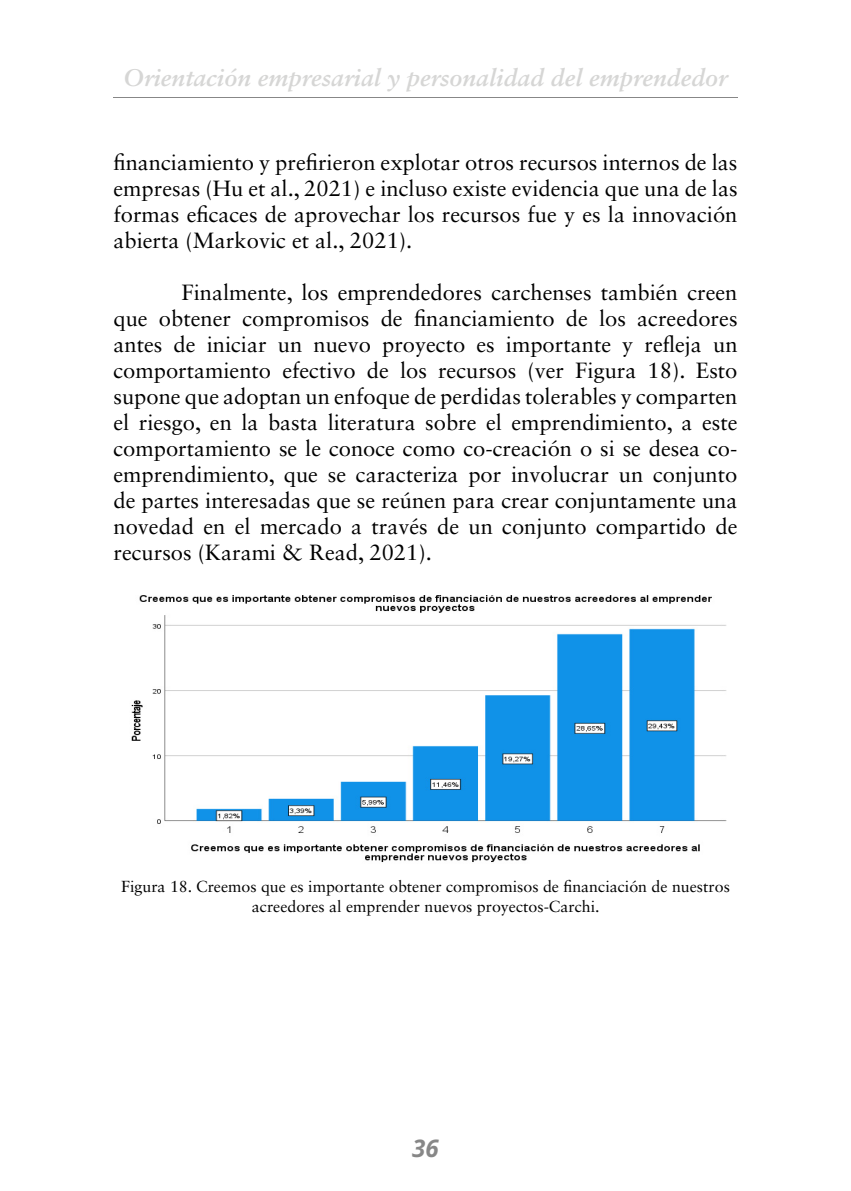
<style>
.page{position:relative;width:851px;height:1191px;background:#fff}
.page>*{position:absolute;margin:0;border:0;box-sizing:border-box;transform-origin:0 0}
.t1{font:italic 700 24px "Sabon LT Std";color:#d6d6d5}
.t2{font:italic 700 24px "Open Sans";color:#878787}
.t3{font:22px/26px "Sabon LT Std";color:#000;text-align:justify}
.t4{font:16px/20px "Sabon LT Std";color:#000;text-align:center}
</style>
<div class="page">
<hr style="left:113px;top:97px;width:624px;height:1px;background:#878787">
<img style="left:131px;top:595px;width:596px;height:267px">
<p class="t1" style="left:123px;top:63px;width:605px">Orientación empresarial y personalidad del emprendedor</p>
<p class="t3" style="left:113px;top:149px;width:625px">financiamiento y prefirieron explotar otros recursos internos de las empresas (Hu et al., 2021) e incluso existe evidencia que una de las formas eficaces de aprovechar los recursos fue y es la innovación abierta (Markovic et al., 2021).</p>
<p class="t3" style="left:113px;top:279px;width:625px;text-indent:68px">Finalmente, los emprendedores carchenses también creen que obtener compromisos de financiamiento de los acreedores antes de iniciar un nuevo proyecto es importante y refleja un comportamiento efectivo de los recursos (ver Figura 18). Esto supone que adoptan un enfoque de perdidas tolerables y comparten el riesgo, en la basta literatura sobre el emprendimiento, a este comportamiento se le conoce como co-creación o si se desea co&shy;emprendimiento, que se caracteriza por involucrar un conjunto de partes interesadas que se reúnen para crear conjuntamente una novedad en el mercado a través de un conjunto compartido de recursos (Karami &amp; Read, 2021).</p>
<p class="t4" style="left:121px;top:876px;width:610px">Figura 18. Creemos que es importante obtener compromisos de financiación de nuestros acreedores al emprender nuevos proyectos-Carchi.</p>
<p class="t2" style="left:412px;top:1131px;width:28px">36</p>
</div>
